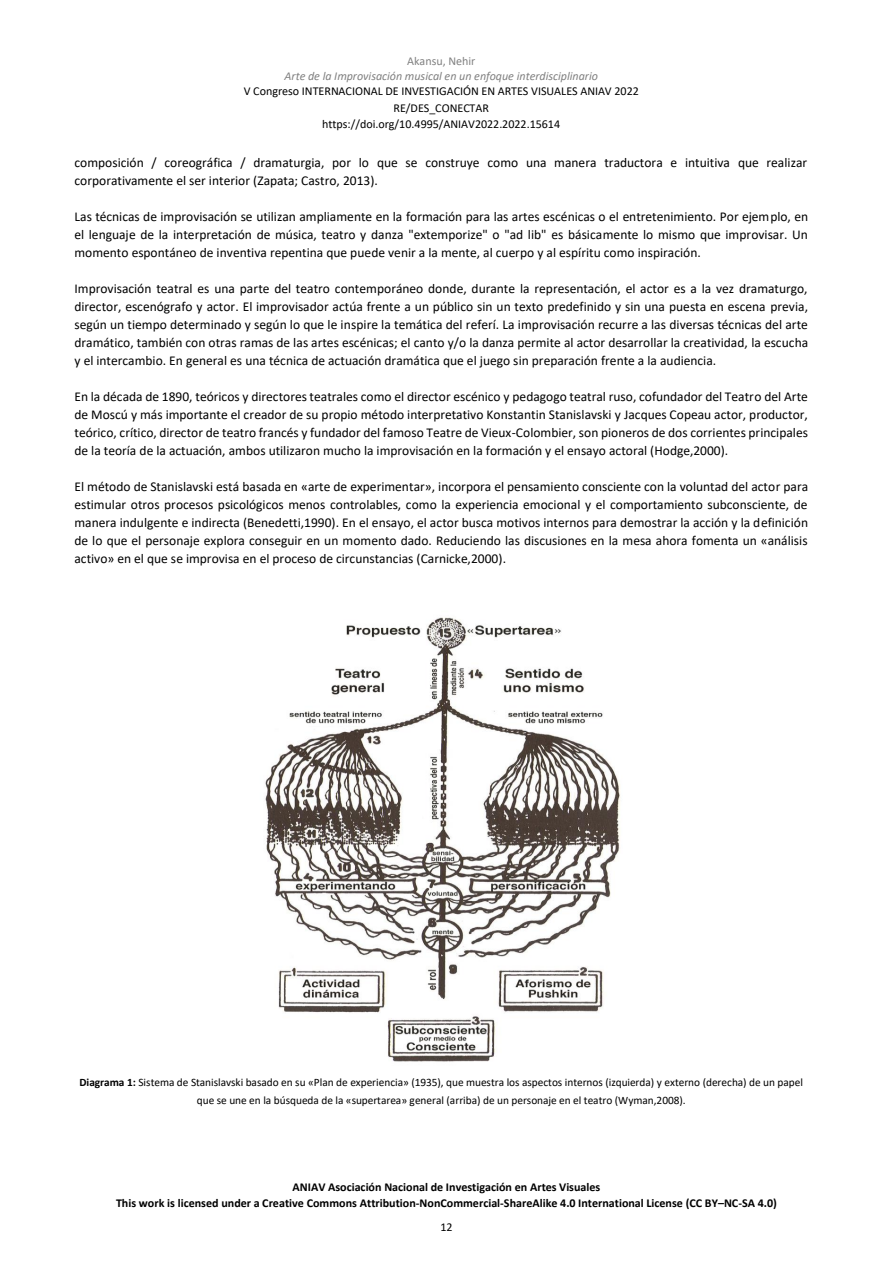
<style>
.page{position:relative;width:893px;height:1263px;background:#fff}
.page>*{position:absolute;margin:0;border:0;box-sizing:border-box;transform-origin:0 0}
.t1{font:13.5px/18px "Calibri";color:#000;text-align:justify}
.t2{font:700 12px/15.3px "Calibri";color:#000;text-align:center}
.t3{font:12px/16.8px "Calibri";color:#000;text-align:center}
.t4{font:italic 12px "Calibri";letter-spacing:-.005em;color:#808080}
.t5{font:12px "Calibri";letter-spacing:-.005em;color:#808080}
.t6{font:11.4px/18px "Calibri";color:#000;text-align:center}
.s1{font-weight:700}
.s2{font-style:inherit}
</style>
<div class="page">
<img style="left:265px;top:617px;width:355px;height:445px">
<p class="t5" style="left:407px;top:53px;width:70px">Akansu, Nehir</p>
<p class="t4" style="left:285px;top:71px;width:315px">Arte de la Improvisación musical en un enfoque interdisciplinario</p>
<p class="t3" style="left:244px;top:82px;width:397px">V Congreso INTERNACIONAL DE INVESTIGACIÓN EN ARTES VISUALES ANIAV 2022<br>RE/DES_CONECTAR<br>https://doi.org/10.4995/ANIAV2022.2022.15614</p>
<p class="t1" style="left:75px;top:153px;width:734px">composición / coreográfica / dramaturgia, por lo que se construye como una manera traductora e intuitiva que realizar corporativamente el ser interior (Zapata; Castro, 2013).</p>
<p class="t1" style="left:75px;top:207px;width:735px">Las técnicas de improvisación se utilizan ampliamente en la formación para las artes escénicas o el entretenimiento. Por ejemplo, en el lenguaje de la interpretación de música, teatro y danza "extemporize" o "ad lib" es básicamente lo mismo que improvisar. Un momento espontáneo de inventiva repentina que puede venir a la mente, al cuerpo y al espíritu como inspiración.</p>
<p class="t1" style="left:75px;top:279px;width:735px">Improvisación teatral es una parte del teatro contemporáneo donde, durante la representación, el actor es a la vez dramaturgo, director, escenógrafo y actor. El improvisador actúa frente a un público sin un texto predefinido y sin una puesta en escena previa, según un tiempo determinado y según lo que le inspire la temática del referí. La improvisación recurre a las diversas técnicas del arte dramático, también con otras ramas de las artes escénicas; el canto y/o la danza permite al actor desarrollar la creatividad, la escucha y el intercambio. En general es una técnica de actuación dramática que el juego sin preparación frente a la audiencia.</p>
<p class="t1" style="left:75px;top:387px;width:735px">En la década de 1890, teóricos y directores teatrales como el director escénico y pedagogo teatral ruso, cofundador del Teatro del Arte de Moscú y más importante el creador de su propio método interpretativo Konstantin Stanislavski y Jacques Copeau actor, productor, teórico, crítico, director de teatro francés y fundador del famoso Teatre de Vieux-Colombier, son pioneros de dos corrientes principales de la teoría de la actuación, ambos utilizaron mucho la improvisación en la formación y el ensayo actoral (Hodge,2000).</p>
<p class="t1" style="left:75px;top:477px;width:735px">El método de Stanislavski está basada en «arte de experimentar», incorpora el pensamiento consciente con la voluntad del actor para estimular otros procesos psicológicos menos controlables, como la experiencia emocional y el comportamiento subconsciente, de manera indulgente e indirecta (Benedetti,1990). En el ensayo, el actor busca motivos internos para demostrar la acción y la definición de lo que el personaje explora conseguir en un momento dado. Reduciendo las discusiones en la mesa ahora fomenta un «análisis activo» en el que se improvisa en el proceso de circunstancias (Carnicke,2000).</p>
<p class="t6" style="left:79px;top:1073px;width:725px"><span class="s1">Diagrama 1:</span> Sistema de Stanislavski basado en su «Plan de experiencia» (1935), que muestra los aspectos internos (izquierda) y externo (derecha) de un papel que se une en la búsqueda de la «supertarea» general (arriba) de un personaje en el teatro (Wyman,2008).</p>
<p class="t2" style="left:116px;top:1181px;width:662px">ANIAV Asociación Nacional de Investigación en Artes Visuales<br>This work is licensed under a Creative Commons <span class="s2">Attribution-NonCommercial-ShareAlike</span> 4.0 International License (CC BY–NC-SA 4.0)</p>
<p class="t3" style="left:440px;top:1218px;width:14px">12</p>
</div>
